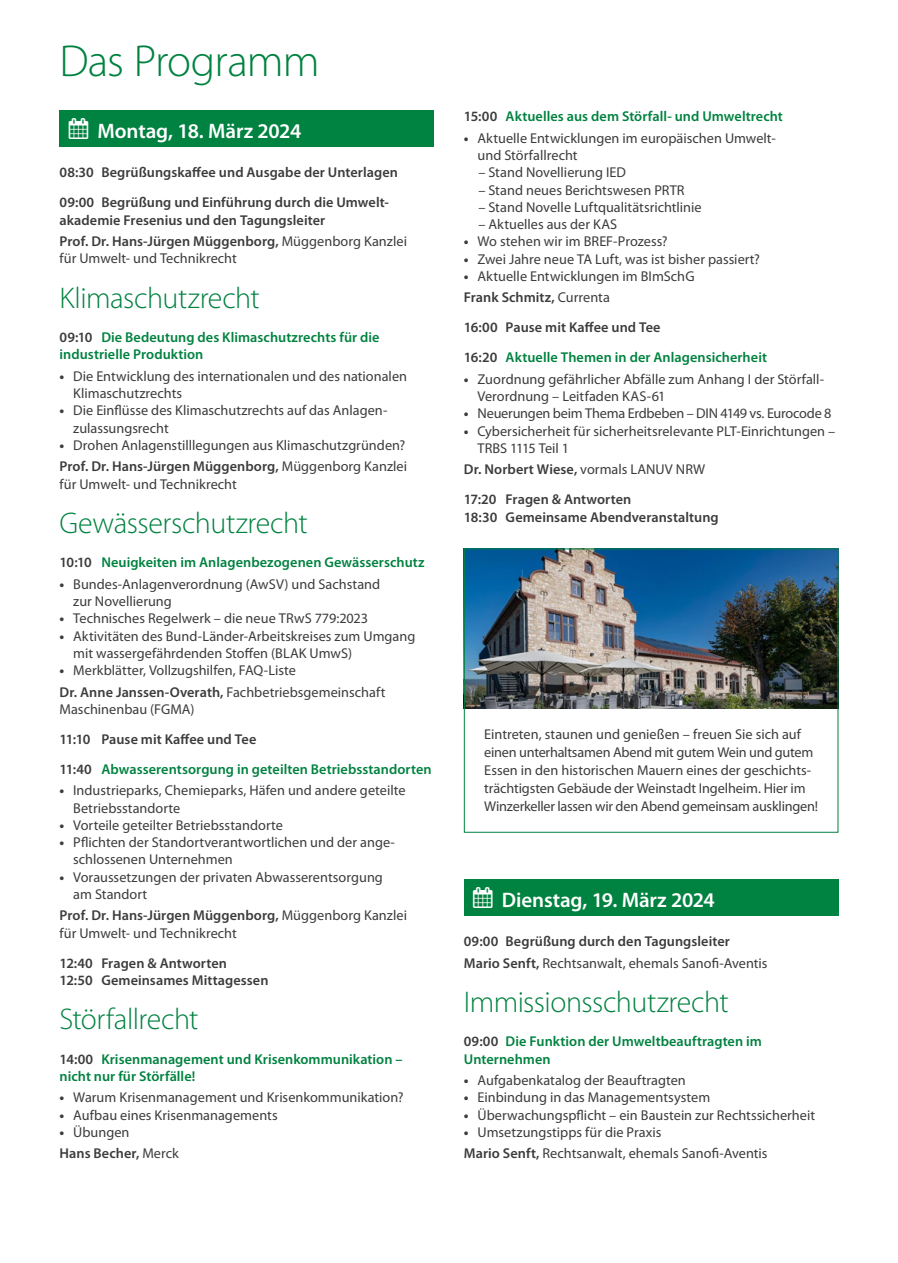
<style>
.page{position:relative;width:898px;height:1263px;background:#fff}
.page>*{position:absolute;margin:0;border:0;box-sizing:border-box;transform-origin:0 0}
.t1{font:300 45px "Myriad Pro";letter-spacing:-.02em;color:#008240}
.Headlines{font:300 30px "Myriad Pro";letter-spacing:-.02em;color:#008240}
.t2{font:600 21px "Myriad Pro";letter-spacing:-.01em;color:#fff}
.Fließtext{font:14.25px/17.2px "Myriad Pro";color:#3c3c3d}
.Vortragstitel{font:600 14.25px/17.2px "Myriad Pro";letter-spacing:.005em;color:#008240}
.Vortragstitel-2{font:600 14.25px/17.2px "Myriad Pro";letter-spacing:.005em;color:#3c3c3d}
.Fließtext-2{font:600 14.25px "Myriad Pro";letter-spacing:.005em;color:#3c3c3d}
.s1{font-weight:600}
.s2{color:#3c3c3d}
.s3{font-weight:700}
.s4{font-weight:400}
</style>
<div class="page">
<div style="left:60px;top:111px;width:374px;height:36px;background:#008240"></div>
<div style="left:463px;top:879px;width:375px;height:37px;background:#008240"></div>
<img style="left:463px;top:549px;width:373px;height:159px">
<div style="left:464px;top:549px;width:374px;height:284px;border:1px solid #008240"></div>
<p class="t1" style="left:60px;top:34px;width:261px">Das Programm</p>
<p class="t2" style="left:69px;top:117px;width:234px">▲ Montag, 18. März 2024</p>
<p class="Vortragstitel-2" style="left:60px;top:163px;width:340px">08:30 Begrüßungskaffee und Ausgabe der Unterlagen</p>
<p class="Vortragstitel-2" style="left:60px;top:194px;width:330px">09:00 Begrüßung und Einführung durch die Umwelt&shy;akademie Fresenius und den Tagungsleiter</p>
<p class="Fließtext" style="left:60px;top:232px;width:349px"><span class="s1">Prof. Dr. Hans-Jürgen Müggenborg,</span> Müggenborg Kanzlei für Umwelt- und Technikrecht</p>
<p class="Headlines" style="left:60px;top:280px;width:201px">Klimaschutzrecht</p>
<p class="Vortragstitel" style="left:60px;top:328px;width:321px"><span class="s2">09:10</span> Die Bedeutung des Klimaschutzrechts für die industrielle Produktion</p>
<p class="Fließtext" style="left:73px;top:367px;width:335px;text-indent:-14px"><span class="s3">•</span> Die Entwicklung des internationalen und des nationalen<br>Klimaschutzrechts</p>
<p class="Fließtext" style="left:73px;top:402px;width:315px;text-indent:-14px"><span class="s3">•</span> Die Einflüsse des Klimaschutzrechts auf das Anlagen&shy;zulassungsrecht</p>
<p class="Fließtext" style="left:60px;top:436px;width:347px"><span class="s3">•</span> Drohen Anlagenstilllegungen aus Klimaschutzgründen?</p>
<p class="Fließtext" style="left:60px;top:458px;width:349px"><span class="s1">Prof. Dr. Hans-Jürgen Müggenborg,</span> Müggenborg Kanzlei für Umwelt- und Technikrecht</p>
<p class="Headlines" style="left:60px;top:505px;width:249px">Gewässerschutzrecht</p>
<p class="Vortragstitel" style="left:60px;top:554px;width:366px"><span class="s2">10:10</span> Neuigkeiten im Anlagenbezogenen Gewässerschutz</p>
<p class="Fließtext" style="left:73px;top:575px;width:308px;text-indent:-14px"><span class="s3">•</span> Bundes-Anlagenverordnung (AwSV) und Sachstand zur Novellierung</p>
<p class="Fließtext" style="left:60px;top:610px;width:310px"><span class="s3">•</span> Technisches Regelwerk – die neue TRwS 779:2023</p>
<p class="Fließtext" style="left:73px;top:627px;width:343px;text-indent:-14px"><span class="s3">•</span> Aktivitäten des Bund-Länder-Arbeitskreises zum Umgang mit wassergefährdenden Stoffen (BLAK UmwS)</p>
<p class="Fließtext" style="left:60px;top:661px;width:238px"><span class="s3">•</span> Merkblätter, Vollzugshilfen, FAQ-Liste</p>
<p class="Fließtext" style="left:60px;top:683px;width:327px"><span class="s1">Dr. Anne Janssen-Overath,</span> Fachbetriebsgemeinschaft<br>Maschinenbau (FGMA)</p>
<p class="Vortragstitel-2" style="left:60px;top:730px;width:198px">11:10 Pause mit Kaffee und Tee</p>
<p class="Vortragstitel" style="left:60px;top:760px;width:373px"><span class="s2">11:40</span> Abwasserentsorgung in geteilten Betriebsstandorten</p>
<p class="Fließtext" style="left:73px;top:782px;width:333px;text-indent:-14px"><span class="s3">•</span> Industrieparks, Chemieparks, Häfen und andere geteilte<br>Betriebsstandorte</p>
<p class="Fließtext" style="left:60px;top:816px;width:225px"><span class="s3">•</span> Vorteile geteilter Betriebsstandorte</p>
<p class="Fließtext" style="left:73px;top:833px;width:323px;text-indent:-14px"><span class="s3">•</span> Pflichten der Standortverantwortlichen und der ange&shy;schlossenen Unternehmen</p>
<p class="Fließtext" style="left:73px;top:868px;width:311px;text-indent:-14px"><span class="s3">•</span> Voraussetzungen der privaten Abwasserentsorgung am Standort</p>
<p class="Fließtext" style="left:60px;top:907px;width:349px"><span class="s1">Prof. Dr. Hans-Jürgen Müggenborg,</span> Müggenborg Kanzlei für Umwelt- und Technikrecht</p>
<p class="Vortragstitel-2" style="left:60px;top:954px;width:169px">12:40 Fragen &amp; Antworten</p>
<p class="Vortragstitel-2" style="left:60px;top:971px;width:210px">12:50 Gemeinsames Mittagessen</p>
<p class="Headlines" style="left:60px;top:1001px;width:140px">Störfallrecht</p>
<p class="Vortragstitel" style="left:60px;top:1050px;width:344px"><span class="s2">14:00</span> Krisenmanagement und Krisenkommunikation – nicht nur für Störfälle!</p>
<p class="Fließtext" style="left:60px;top:1089px;width:345px"><span class="s3">•</span> Warum Krisenmanagement und Krisenkommunikation?</p>
<p class="Fließtext" style="left:60px;top:1106px;width:219px"><span class="s3">•</span> Aufbau eines Krisenmanagements</p>
<p class="Fließtext" style="left:60px;top:1123px;width:71px"><span class="s3">•</span> Übungen</p>
<p class="Fließtext-2" style="left:60px;top:1144px;width:121px">Hans Becher, <span class="s4">Merck</span></p>
<p class="Vortragstitel" style="left:463px;top:108px;width:320px"><span class="s2">15:00</span> Aktuelles aus dem Störfall- und Umweltrecht</p>
<p class="Fließtext" style="left:477px;top:129px;width:299px;text-indent:-14px"><span class="s3">•</span> Aktuelle Entwicklungen im europäischen Umwelt&shy;und Störfallrecht</p>
<p class="Fließtext" style="left:478px;top:164px;width:149px">– Stand Novellierung IED</p>
<p class="Fließtext" style="left:478px;top:181px;width:208px">– Stand neues Berichtswesen PRTR</p>
<p class="Fließtext" style="left:478px;top:198px;width:225px">– Stand Novelle Luftqualitätsrichtlinie</p>
<p class="Fließtext" style="left:478px;top:216px;width:140px">– Aktuelles aus der KAS</p>
<p class="Fließtext" style="left:463px;top:233px;width:205px"><span class="s3">•</span> Wo stehen wir im BREF-Prozess?</p>
<p class="Fließtext" style="left:463px;top:250px;width:297px"><span class="s3">•</span> Zwei Jahre neue TA Luft, was ist bisher passiert?</p>
<p class="Fließtext" style="left:463px;top:267px;width:232px"><span class="s3">•</span> Aktuelle Entwicklungen im BImSchG</p>
<p class="Fließtext-2" style="left:463px;top:289px;width:147px">Frank Schmitz, <span class="s4">Currenta</span></p>
<p class="Vortragstitel-2" style="left:463px;top:319px;width:198px">16:00 Pause mit Kaffee und Tee</p>
<p class="Vortragstitel" style="left:463px;top:349px;width:304px"><span class="s2">16:20</span> Aktuelle Themen in der Anlagensicherheit</p>
<p class="Fließtext" style="left:477px;top:370px;width:348px;text-indent:-14px"><span class="s3">•</span> Zuordnung gefährlicher Abfälle zum Anhang I der Störfall-<br>Verordnung – Leitfaden KAS-61</p>
<p class="Fließtext" style="left:463px;top:405px;width:369px"><span class="s3">•</span> Neuerungen beim Thema Erdbeben – DIN 4149 vs. Eurocode 8</p>
<p class="Fließtext" style="left:477px;top:422px;width:359px;text-indent:-14px"><span class="s3">•</span> Cybersicherheit für sicherheitsrelevante PLT-Einrichtungen –<br>TRBS 1115 Teil 1</p>
<p class="Fließtext-2" style="left:463px;top:461px;width:242px">Dr. Norbert Wiese, <span class="s4">vormals LANUV NRW</span></p>
<p class="Vortragstitel-2" style="left:463px;top:491px;width:169px">17:20 Fragen &amp; Antworten</p>
<p class="Vortragstitel-2" style="left:463px;top:508px;width:256px">18:30 Gemeinsame Abendveranstaltung</p>
<p class="Fließtext" style="left:484px;top:725px;width:335px;line-height:18px">Eintreten, staunen und genießen – freuen Sie sich auf einen unterhaltsamen Abend mit gutem Wein und gutem Essen in den historischen Mauern eines der geschichts&shy;trächtigsten Gebäude der Weinstadt Ingelheim. Hier im Winzerkeller lassen wir den Abend gemeinsam ausklingen!</p>
<p class="t2" style="left:473px;top:886px;width:243px">▲ Dienstag, 19. März 2024</p>
<p class="Vortragstitel-2" style="left:463px;top:932px;width:267px">09:00 Begrüßung durch den Tagungsleiter</p>
<p class="Fließtext" style="left:463px;top:954px;width:305px"><span class="s1">Mario Senft,</span> Rechtsanwalt, ehemals Sanofi-Aventis</p>
<p class="Headlines" style="left:463px;top:984px;width:266px">Immissionsschutzrecht</p>
<p class="Vortragstitel" style="left:463px;top:1033px;width:299px"><span class="s2">09:00</span> Die Funktion der Umweltbeauftragten im<br>Unternehmen</p>
<p class="Fließtext" style="left:463px;top:1071px;width:223px"><span class="s3">•</span> Aufgabenkatalog der Beauftragten</p>
<p class="Fließtext" style="left:463px;top:1089px;width:248px"><span class="s3">•</span> Einbindung in das Managementsystem</p>
<p class="Fließtext" style="left:463px;top:1106px;width:352px"><span class="s3">•</span> Überwachungspflicht – ein Baustein zur Rechtssicherheit</p>
<p class="Fließtext" style="left:463px;top:1123px;width:199px"><span class="s3">•</span> Umsetzungstipps für die Praxis</p>
<p class="Fließtext" style="left:463px;top:1145px;width:305px"><span class="s1">Mario Senft,</span> Rechtsanwalt, ehemals Sanofi-Aventis</p>
</div>
